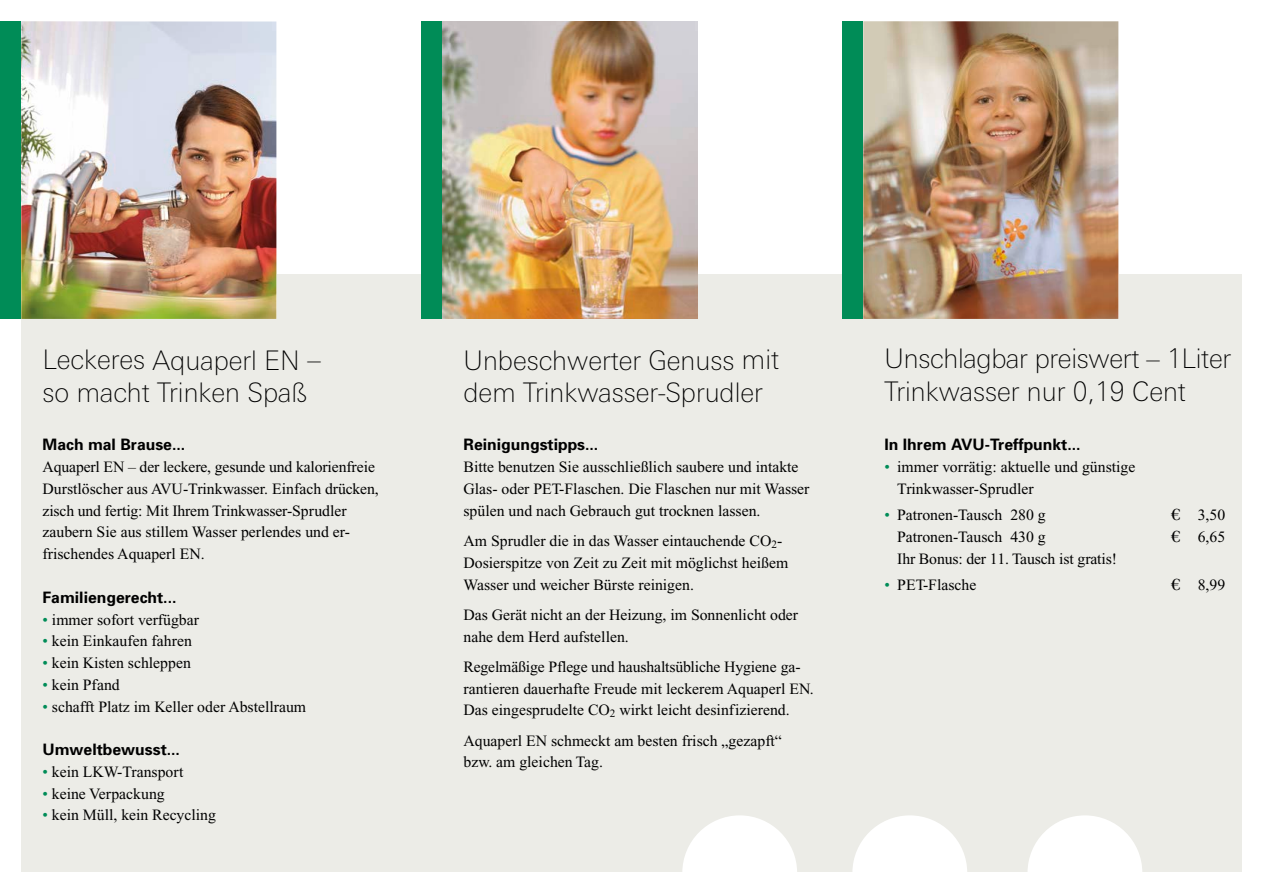
<style>
.page{position:relative;width:1263px;height:893px;background:#fff}
.page>*{position:absolute;margin:0;border:0;box-sizing:border-box;transform-origin:0 0}
.t1{font:100 27px/31.3px "LT Univers Basic";color:#000}
.t2{font:15.75px/21.8px "Times New Roman";color:#000}
.t3{font:700 15.75px "Univers";color:#000}
.s1{color:#008c57}
.s2{font-family:"Linotype Euro Font Tto Z"}
</style>
<div class="page">
<div style="left:21px;top:274px;width:1221px;height:598px;background:#ecece7"></div>
<div style="left:842px;top:21px;width:30px;height:298px;background:#008c57"></div>
<div style="left:421px;top:21px;width:30px;height:298px;background:#008c57"></div>
<div style="left:0;top:21px;width:30px;height:298px;background:#008c57"></div>
<img style="left:21px;top:21px;width:255px;height:298px">
<img style="left:442px;top:21px;width:255px;height:298px">
<img style="left:863px;top:21px;width:255px;height:298px">
<svg style="left:682px;top:815px;width:115px;height:57px"></svg>
<svg style="left:852px;top:815px;width:115px;height:57px"></svg>
<svg style="left:1027px;top:815px;width:115px;height:57px"></svg>
<h1 class="t1" style="left:43px;top:345px;width:280px">Leckeres Aquaperl EN – so macht Trinken Spaß</h1>
<p class="t3" style="left:43px;top:435px;width:144px">Mach mal Brause...</p>
<p class="t2" style="left:43px;top:456px;width:338px">Aquaperl EN – der leckere, gesunde und kalorienfreie Durstlöscher aus AVU-Trinkwasser. Einfach drücken, zisch und fertig: Mit Ihrem Trinkwasser-Sprudler zaubern Sie aus stillem Wasser perlendes und er&shy;frischendes Aquaperl EN.</p>
<p class="t3" style="left:43px;top:588px;width:135px">Familiengerecht...</p>
<p class="t2" style="left:43px;top:608px;width:158px"><span class="s1">•</span> immer sofort verfügbar</p>
<p class="t2" style="left:43px;top:630px;width:151px"><span class="s1">•</span> kein Einkaufen fahren</p>
<p class="t2" style="left:43px;top:652px;width:150px"><span class="s1">•</span> kein Kisten schleppen</p>
<p class="t2" style="left:43px;top:674px;width:79px"><span class="s1">•</span> kein Pfand</p>
<p class="t2" style="left:43px;top:695px;width:265px"><span class="s1">•</span> schafft Platz im Keller oder Abstellraum</p>
<p class="t3" style="left:43px;top:740px;width:139px">Umweltbewusst...</p>
<p class="t2" style="left:43px;top:761px;width:142px"><span class="s1">•</span> kein LKW-Transport</p>
<p class="t2" style="left:43px;top:782px;width:124px"><span class="s1">•</span> keine Verpackung</p>
<p class="t2" style="left:43px;top:804px;width:175px"><span class="s1">•</span> kein Müll, kein Recycling</p>
<h1 class="t1" style="left:463px;top:345px;width:317px">Unbeschwerter Genuss mit dem Trinkwasser-Sprudler</h1>
<p class="t3" style="left:463px;top:435px;width:136px">Reinigungstipps...</p>
<p class="t2" style="left:463px;top:456px;width:348px">Bitte benutzen Sie ausschließlich saubere und intakte<br>Glas- oder PET-Flaschen. Die Flaschen nur mit Wasser spülen und nach Gebrauch gut trocknen lassen.</p>
<p class="t2" style="left:463px;top:530px;width:326px">Am Sprudler die in das Wasser eintauchende CO<sub>2</sub>-<br>Dosierspitze von Zeit zu Zeit mit möglichst heißem<br>Wasser und weicher Bürste reinigen.</p>
<p class="t2" style="left:463px;top:604px;width:336px">Das Gerät nicht an der Heizung, im Sonnenlicht oder nahe dem Herd aufstellen.</p>
<p class="t2" style="left:463px;top:656px;width:352px">Regelmäßige Pflege und haushaltsübliche Hygiene ga&shy;rantieren dauerhafte Freude mit leckerem Aquaperl EN.<br>Das eingesprudelte CO<sub>2</sub> wirkt leicht desinfizierend.</p>
<p class="t2" style="left:463px;top:729px;width:320px">Aquaperl EN schmeckt am besten frisch „gezapft“ bzw. am gleichen Tag.</p>
<h1 class="t1" style="left:884px;top:342px;width:348px;line-height:33px">Unschlagbar preiswert – 1Liter<br>Trinkwasser nur 0,19 Cent</h1>
<p class="t3" style="left:884px;top:435px;width:198px">In Ihrem AVU-Treffpunkt...</p>
<p class="t2" style="left:897px;top:456px;width:240px;text-indent:-13px"><span class="s1">•</span> immer vorrätig: aktuelle und günstige<br>Trinkwasser-Sprudler</p>
<p class="t2" style="left:884px;top:504px;width:163px"><span class="s1">•</span> Patronen-Tausch 280 g</p>
<p class="t2" style="left:1171px;top:504px;width:56px"><span class="s2">S</span> 3,50</p>
<p class="t2" style="left:897px;top:526px;width:150px">Patronen-Tausch 430 g</p>
<p class="t2" style="left:1171px;top:526px;width:56px"><span class="s2">S</span> 6,65</p>
<p class="t2" style="left:897px;top:547px;width:221px">Ihr Bonus: der 11. Tausch ist gratis!</p>
<p class="t2" style="left:884px;top:573px;width:93px"><span class="s1">•</span> PET-Flasche</p>
<p class="t2" style="left:1171px;top:573px;width:56px"><span class="s2">S</span> 8,99</p>
</div>
